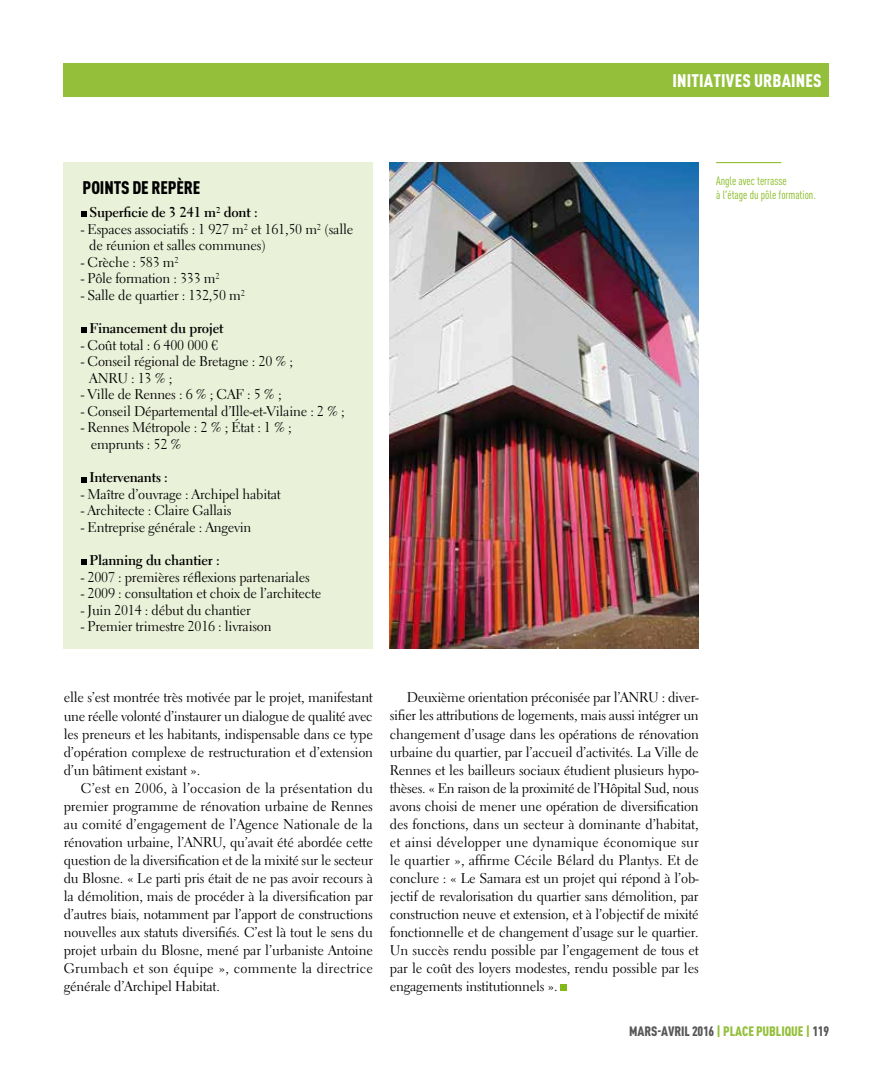
<style>
.page{position:relative;width:893px;height:1085px;background:#fff}
.page>*{position:absolute;margin:0;border:0;box-sizing:border-box;transform-origin:0 0}
.t1{font:900 condensed 18px "DINOT";letter-spacing:.01em;color:#fff}
.t2{font:900 condensed 18px "DINOT";letter-spacing:-.005em;color:#000}
.t3{font:14.1px/18px "Electra LT Std";letter-spacing:-.015em;color:#000;text-align:justify}
.t4{font:700 14.1px "Electra LT Std";letter-spacing:-.015em;color:#000}
.t5{font:900 condensed 13.5px "DINOT";letter-spacing:-.005em;color:#58585a}
.t6{font:condensed 12px/14.4px "DINOT";color:#83b81a}
.s1{color:#93bf3a}
</style>
<div class="page">
<div style="left:64px;top:64px;width:765px;height:33px;background:#93bf3a"></div>
<div style="left:64px;top:162px;width:309px;height:486px;background:#eaf1d9"></div>
<svg style="left:81px;top:212px;width:5px;height:5px"></svg>
<svg style="left:81px;top:328px;width:5px;height:5px"></svg>
<svg style="left:81px;top:477px;width:5px;height:5px"></svg>
<svg style="left:81px;top:559px;width:5px;height:6px"></svg>
<svg style="left:561px;top:984px;width:6px;height:6px"></svg>
<img style="left:390px;top:162px;width:309px;height:486px">
<hr style="left:716px;top:162px;width:65px;height:1px;background:#83b81a">
<p class="t1" style="left:672px;top:70px;width:151px">INITIATIVES URBAINES</p>
<p class="t2" style="left:83px;top:177px;width:26px">POINTS</p>
<p class="t2" style="left:132px;top:177px;width:60px">DE REPÈRE</p>
<p class="t6" style="left:716px;top:173px;width:101px">Angle avec terrasse<br>à l'étage du pôle formation.</p>
<p class="t4" style="left:89px;top:203px;width:170px">Superficie de 3 241 m<sup>2</sup> dont :</p>
<p class="t3" style="left:89px;top:221px;width:265px;line-height:16.5px;text-indent:-8px">- Espaces associatifs : 1 927 m<sup>2</sup> et 161,50 m<sup>2</sup> (salle de réunion et salles communes)</p>
<p class="t3" style="left:81px;top:253px;width:99px">- Crèche : 583 m<sup>2</sup></p>
<p class="t3" style="left:81px;top:269px;width:140px">- Pôle formation : 333 m<sup>2</sup></p>
<p class="t3" style="left:81px;top:286px;width:166px">- Salle de quartier : 132,50 m<sup>2</sup></p>
<p class="t4" style="left:89px;top:319px;width:136px">Financement du projet</p>
<p class="t3" style="left:81px;top:336px;width:139px">- Coût total : 6 400 000 €</p>
<p class="t3" style="left:89px;top:353px;width:205px;line-height:16.5px;text-indent:-9px">- Conseil régional de Bretagne : 20 % ;<br>ANRU : 13 % ;</p>
<p class="t3" style="left:81px;top:385px;width:202px">- Ville de Rennes : 6 % ; CAF : 5 % ;</p>
<p class="t3" style="left:81px;top:402px;width:265px">- Conseil Départemental d’Ille-et-Vilaine : 2 % ;</p>
<p class="t3" style="left:91px;top:419px;width:202px;line-height:16.5px;text-indent:-10px">- Rennes Métropole : 2 % ; État : 1 % ; emprunts : 52 %</p>
<p class="t4" style="left:89px;top:468px;width:80px">Intervenants :</p>
<p class="t3" style="left:81px;top:485px;width:201px">- Maître d’ouvrage : Archipel habitat</p>
<p class="t3" style="left:81px;top:501px;width:152px">- Architecte : Claire Gallais</p>
<p class="t3" style="left:81px;top:518px;width:172px">- Entreprise générale : Angevin</p>
<p class="t4" style="left:89px;top:551px;width:132px">Planning du chantier :</p>
<p class="t3" style="left:81px;top:568px;width:230px">- 2007 : premières réflexions partenariales</p>
<p class="t3" style="left:81px;top:584px;width:242px">- 2009 : consultation et choix de l’architecte</p>
<p class="t3" style="left:81px;top:601px;width:172px">- Juin 2014 : début du chantier</p>
<p class="t3" style="left:81px;top:617px;width:192px">- Premier trimestre 2016 : livraison</p>
<p class="t3" style="left:64px;top:688px;width:311px">elle s’est montrée très motivée par le projet, manifestant une réelle volonté d’instaurer un dialogue de qualité avec les preneurs et les habitants, indispensable dans ce type d’opération complexe de restructuration et d’extension d’un bâtiment existant ».</p>
<p class="t3" style="left:64px;top:778px;width:311px;text-indent:17px">C’est en 2006, à l’occasion de la présentation du premier programme de rénovation urbaine de Rennes au comité d’engagement de l’Agence Nationale de la rénovation urbaine, l’ANRU, qu’avait été abordée cette question de la diversification et de la mixité sur le secteur du Blosne. « Le parti pris était de ne pas avoir recours à la démolition, mais de procéder à la diversification par d’autres biais, notamment par l’apport de constructions nouvelles aux statuts diversifiés. C’est là tout le sens du projet urbain du Blosne, mené par l’urbaniste Antoine Grumbach et son équipe », commente la directrice générale d’Archipel Habitat.</p>
<p class="t3" style="left:390px;top:688px;width:311px;text-indent:17px">Deuxième orientation préconisée par l’ANRU : diver&shy;sifier les attributions de logements, mais aussi intégrer un changement d’usage dans les opérations de rénovation urbaine du quartier, par l’accueil d’activités. La Ville de Rennes et les bailleurs sociaux étudient plusieurs hypo&shy;thèses. « En raison de la proximité de l’Hôpital Sud, nous avons choisi de mener une opération de diversification des fonctions, dans un secteur à dominante d’habitat, et ainsi développer une dynamique économique sur le quartier », affirme Cécile Bélard du Plantys. Et de conclure : « Le Samara est un projet qui répond à l’ob&shy;jectif de revalorisation du quartier sans démolition, par construction neuve et extension, et à l’objectif de mixité fonctionnelle et de changement d’usage sur le quartier.<br>Un succès rendu possible par l’engagement de tous et par le coût des loyers modestes, rendu possible par les engagements institutionnels ».</p>
<p class="t5" style="left:629px;top:1022px;width:201px">MARS-AVRIL 2016 <span class="s1">| PLACE PUBLIQUE |</span> 119</p>
</div>
